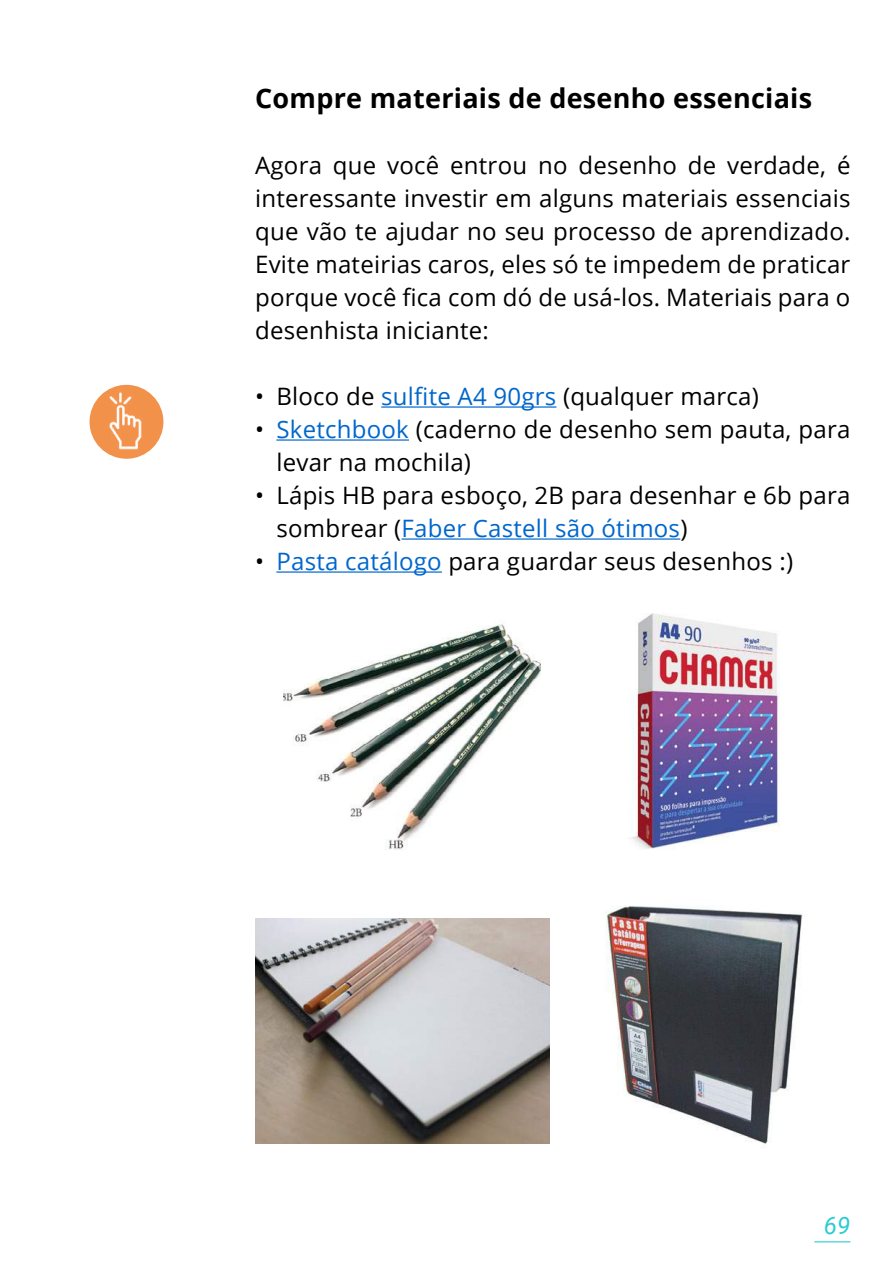
<style>
.page{position:relative;width:893px;height:1263px;background:#fff}
.page>*{position:absolute;margin:0;border:0;box-sizing:border-box;transform-origin:0 0}
.t1{font:700 27px "Open Sans";letter-spacing:.01em;color:#000}
.t2{font:24px/33px "Open Sans";letter-spacing:.01em;color:#000}
.t3{font:italic 24px "Roboto";color:#2acbd5}
.s1{color:#06c}
</style>
<div class="page">
<hr style="left:814px;top:1241px;width:36px;height:1px;background:#2acbd5">
<hr style="left:381px;top:406px;width:175px;height:2px;background:#06c">
<hr style="left:276px;top:439px;width:133px;height:2px;background:#06c">
<hr style="left:401px;top:538px;width:279px;height:2px;background:#06c">
<hr style="left:276px;top:571px;width:166px;height:2px;background:#06c">
<img style="left:283px;top:624px;width:257px;height:226px">
<img style="left:605px;top:906px;width:198px;height:242px">
<img style="left:255px;top:918px;width:295px;height:225px">
<img style="left:629px;top:613px;width:151px;height:237px">
<div style="left:90px;top:385px;width:73px;height:74px;background:#f2914a;border-radius:50%"></div>
<img style="left:101px;top:390px;width:50px;height:63px">
<p class="t1" style="left:255px;top:79px;width:558px">Compre materiais de desenho essenciais</p>
<p class="t2" style="left:255px;top:148px;width:597px;text-align:justify">Agora que você entrou no desenho de verdade, é interessante investir em alguns materiais essenciais que vão te ajudar no seu processo de aprendizado.<br>Evite mateirias caros, eles só te impedem de praticar porque você fica com dó de usá-los. Materiais para o desenhista iniciante:</p>
<p class="t2" style="left:255px;top:379px;width:505px">• Bloco de <span class="s1">sulfite A4 90grs</span> (qualquer marca)</p>
<p class="t2" style="left:276px;top:412px;width:576px;text-indent:-21px">• <span class="s1">Sketchbook</span> (caderno de desenho sem pauta, para levar na mochila)</p>
<p class="t2" style="left:276px;top:478px;width:576px;text-indent:-21px">• Lápis HB para esboço, 2B para desenhar e 6b para sombrear (<span class="s1">Faber Castell são ótimos</span>)</p>
<p class="t2" style="left:255px;top:544px;width:540px">• <span class="s1">Pasta catálogo</span> para guardar seus desenhos :)</p>
<p class="t3" style="left:824px;top:1209px;width:28px">69</p>
</div>
